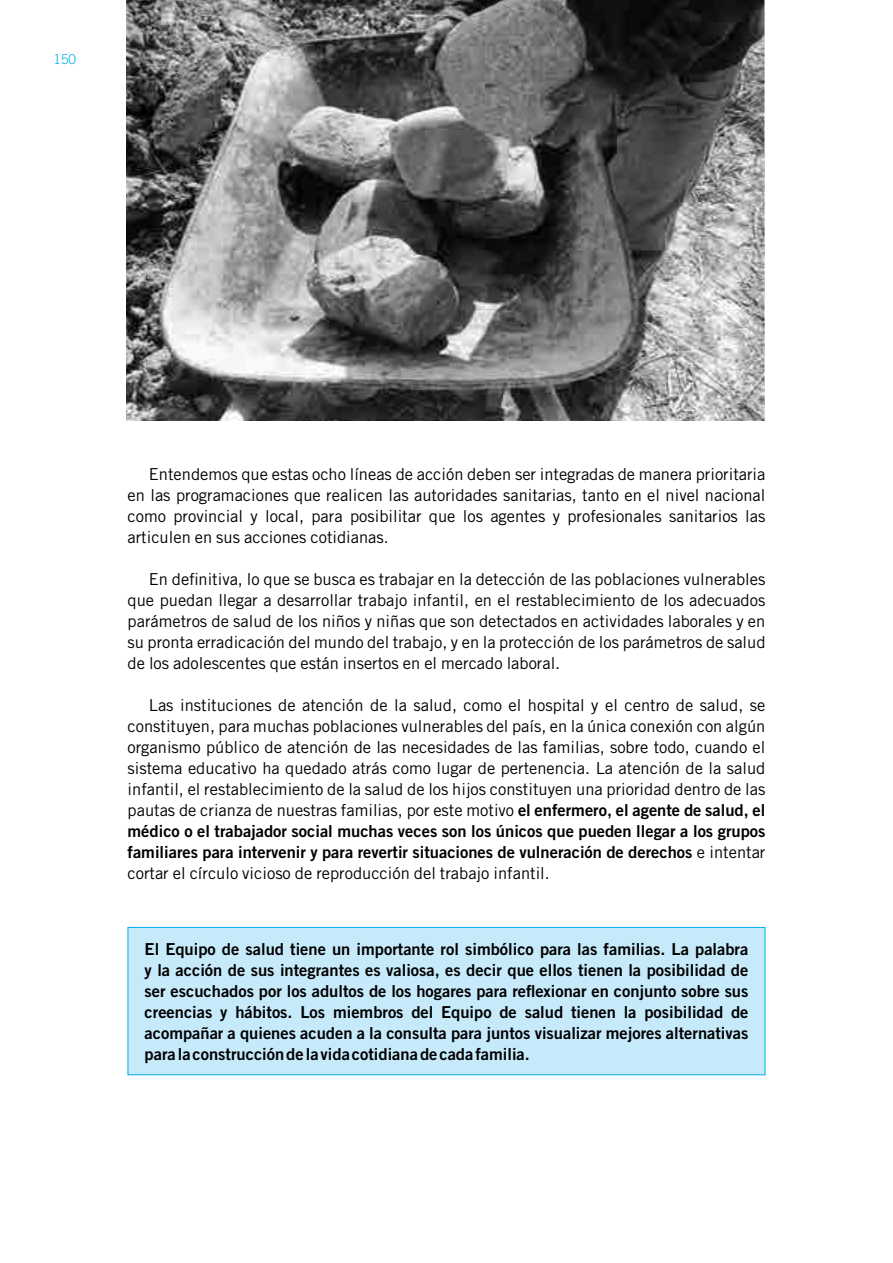
<style>
.page{position:relative;width:893px;height:1263px;background:#fff}
.page>*{position:absolute;margin:0;border:0;box-sizing:border-box;transform-origin:0 0}
.t1{font:16.5px/21px "Trade Gothic LT Std";color:#000;text-align:justify}
.t2{font:16.5px/21px "Trade Gothic LT Std Bd 2";color:#000}
.t3{font:300 13.5px "Trade Gothic LT Std";color:#00aeef}
.s1{font-family:"Trade Gothic LT Std Bd 2"}
.s2{font-family:"Trade Gothic LT Std"}
</style>
<div class="page">
<div style="left:128px;top:927px;width:637px;height:148px;background:#c7eafb;border:1px solid #00aeef"></div>
<img style="left:127px;top:0;width:638px;height:421px">
<p class="t3" style="left:54px;top:51px;width:24px">150</p>
<p class="t1" style="left:128px;top:463px;width:639px;text-indent:21px">Entendemos que estas ocho líneas de acción deben ser integradas de manera prioritaria en las programaciones que realicen las autoridades sanitarias, tanto en el nivel nacional como provincial y local, para posibilitar que los agentes y profesionales sanitarios las articulen en sus acciones cotidianas.</p>
<p class="t1" style="left:128px;top:568px;width:639px;text-indent:21px">En definitiva, lo que se busca es trabajar en la detección de las poblaciones vulnerables que puedan llegar a desarrollar trabajo infantil, en el restablecimiento de los adecuados parámetros de salud de los niños y niñas que son detectados en actividades laborales y en su pronta erradicación del mundo del trabajo, y en la protección de los parámetros de salud de los adolescentes que están insertos en el mercado laboral.</p>
<p class="t1" style="left:128px;top:694px;width:639px;text-indent:21px">Las instituciones de atención de la salud, como el hospital y el centro de salud, se constituyen, para muchas poblaciones vulnerables del país, en la única conexión con algún organismo público de atención de las necesidades de las familias, sobre todo, cuando el sistema educativo ha quedado atrás como lugar de pertenencia. La atención de la salud infantil, el restablecimiento de la salud de los hijos constituyen una prioridad dentro de las pautas de crianza de nuestras familias, por este motivo <span class="s1">el enfermero, el agente de salud, el</span></p>
<p class="t2" style="left:128px;top:820px;width:639px">médico o el trabajador social muchas veces son los únicos que pueden llegar a los grupos familiares para intervenir y para revertir situaciones de vulneración de derechos <span class="s2">e intentar</span></p>
<p class="t1" style="left:128px;top:862px;width:424px">cortar el círculo vicioso de reproducción del trabajo infantil.</p>
<p class="t2" style="left:145px;top:938px;width:605px;text-align:justify">El Equipo de salud tiene un importante rol simbólico para las familias. La palabra y la acción de sus integrantes es valiosa, es decir que ellos tienen la posibilidad de ser escuchados por los adultos de los hogares para reflexionar en conjunto sobre sus creencias y hábitos. Los miembros del Equipo de salud tienen la posibilidad de acompañar a quienes acuden a la consulta para juntos visualizar mejores alternativas para la construcción de la vida cotidiana de cada familia.</p>
</div>
